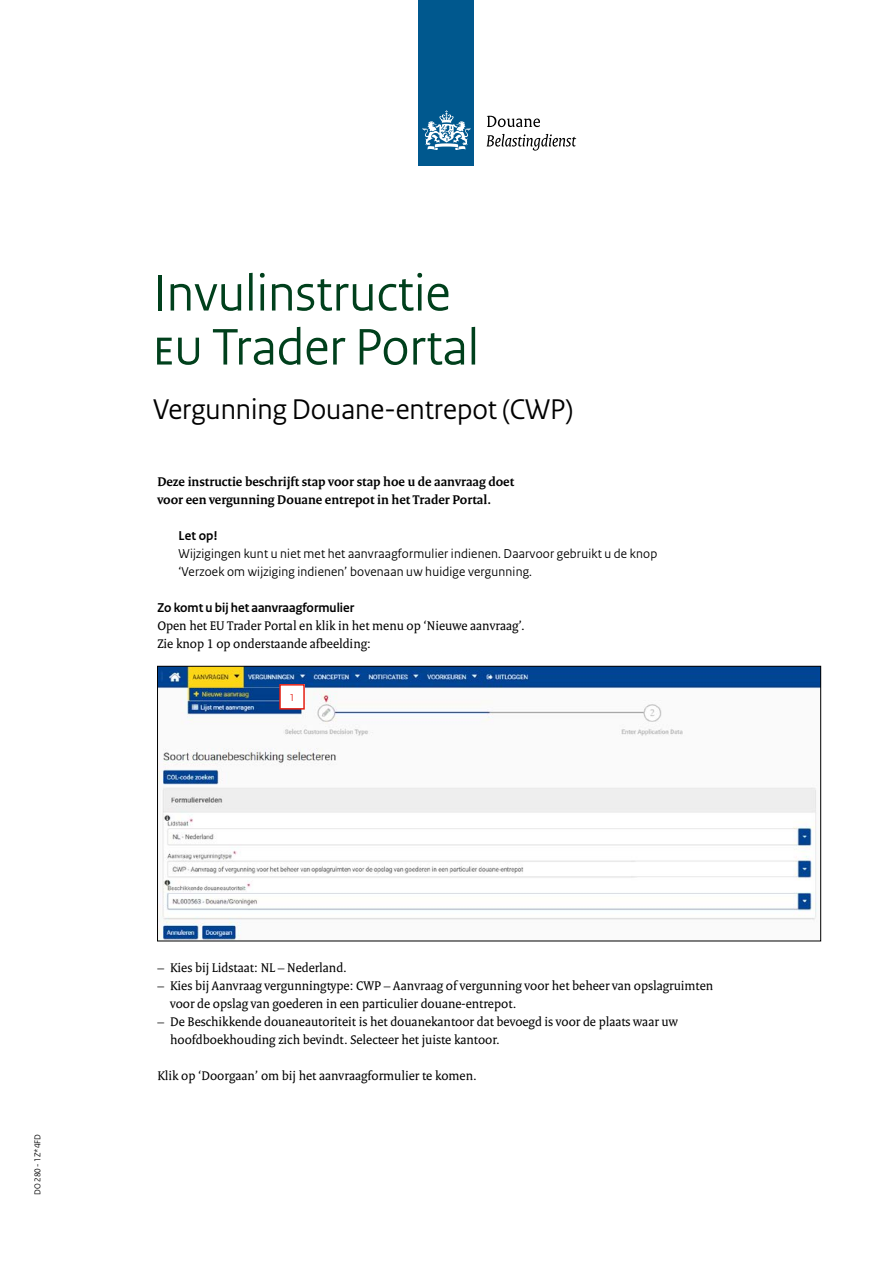
<style>
.page{position:relative;width:893px;height:1263px;background:#fff}
.page>*{position:absolute;margin:0;border:0;box-sizing:border-box;transform-origin:0 0}
.H1_Titel{font:54px/54px "Rijksoverheid Sans Heading";color:#00401c}
.H2_Subtitel{font:30px "Rijksoverheid Sans Heading";color:#000}
.P_Broodtekst_Serif{font:13.5px/18px "Rijksoverheid Serif";color:#000}
.Let_op{font:13.5px/18px "Rijksoverheid Sans Heading";letter-spacing:.015em;color:#000}
.P_Broodtekst_Serif-2{font:700 13.5px/18px "Rijksoverheid Serif";color:#000}
.P_Broodtekst_wit_erv{font:13.5px "Rijksoverheid Serif";color:#000}
.H3_Subalineakop_Sans{font:700 13.5px "Rijksoverheid Sans Heading";color:#000}
.Let_op-2{font:700 13.5px "Rijksoverheid Sans Heading";color:#000}
.t1{font:10.5px "Rijksoverheid Sans Heading";color:#e41f13}
.t2{font:9px "Rijksoverheid Sans Heading";color:#000}
</style>
<div class="page">
<div style="left:419px;top:0;width:55px;height:166px;background:#00588e"></div>
<svg style="left:423px;top:110px;width:47px;height:40px"></svg>
<svg style="left:487px;top:116px;width:53px;height:11px"></svg>
<svg style="left:487px;top:134px;width:89px;height:17px"></svg>
<img style="left:159px;top:668px;width:660px;height:271px">
<div style="left:157px;top:666px;width:664px;height:275px;border:1px solid #000"></div>
<div style="left:280px;top:685px;width:24px;height:24px;background:#fff"></div>
<div style="left:279px;top:684px;width:26px;height:26px;border:2px solid #e41f13"></div>
<p class="t2" style="left:32px;top:1195px;width:62px;rotate:-90deg">DO 280 - 1Z*4FD</p>
<h1 class="H1_Titel" style="left:153px;top:267px;width:327px">Invulinstructie<br>EU Trader Portal</h1>
<h2 class="H2_Subtitel" style="left:153px;top:391px;width:422px">Vergunning Douane-entrepot (CWP)</h2>
<p class="P_Broodtekst_Serif-2" style="left:157px;top:473px;width:358px">Deze instructie beschrijft stap voor stap hoe u de aanvraag doet voor een vergunning Douane entrepot in het Trader Portal.</p>
<p class="Let_op-2" style="left:179px;top:528px;width:40px">Let op!</p>
<p class="Let_op" style="left:179px;top:545px;width:480px">Wijzigingen kunt u niet met het aanvraagformulier indienen. Daarvoor gebruikt u de knop ‘Verzoek om wijziging indienen’ bovenaan uw huidige vergunning.</p>
<h3 class="H3_Subalineakop_Sans" style="left:157px;top:600px;width:198px">Zo komt u bij het aanvraagformulier</h3>
<p class="P_Broodtekst_Serif" style="left:157px;top:617px;width:369px">Open het EU Trader Portal en klik in het menu op ‘Nieuwe aanvraag’.<br>Zie knop 1 op onderstaande afbeelding:</p>
<p class="t1" style="left:289px;top:691px;width:7px">1</p>
<p class="P_Broodtekst_Serif" style="left:157px;top:959px;width:191px">– Kies bij Lidstaat: NL – Nederland.</p>
<p class="P_Broodtekst_Serif" style="left:170px;top:977px;width:545px;text-indent:-13px">– Kies bij Aanvraag vergunningtype: CWP – Aanvraag of vergunning voor het beheer van opslagruimten voor de opslag van goederen in een particulier douane-entrepot.</p>
<p class="P_Broodtekst_Serif" style="left:170px;top:1013px;width:509px;text-indent:-13px">– De Beschikkende douaneautoriteit is het douanekantoor dat bevoegd is voor de plaats waar uw hoofdboekhouding zich bevindt. Selecteer het juiste kantoor.</p>
<p class="P_Broodtekst_wit_erv" style="left:157px;top:1068px;width:321px">Klik op ‘Doorgaan’ om bij het aanvraagformulier te komen.</p>
</div>
